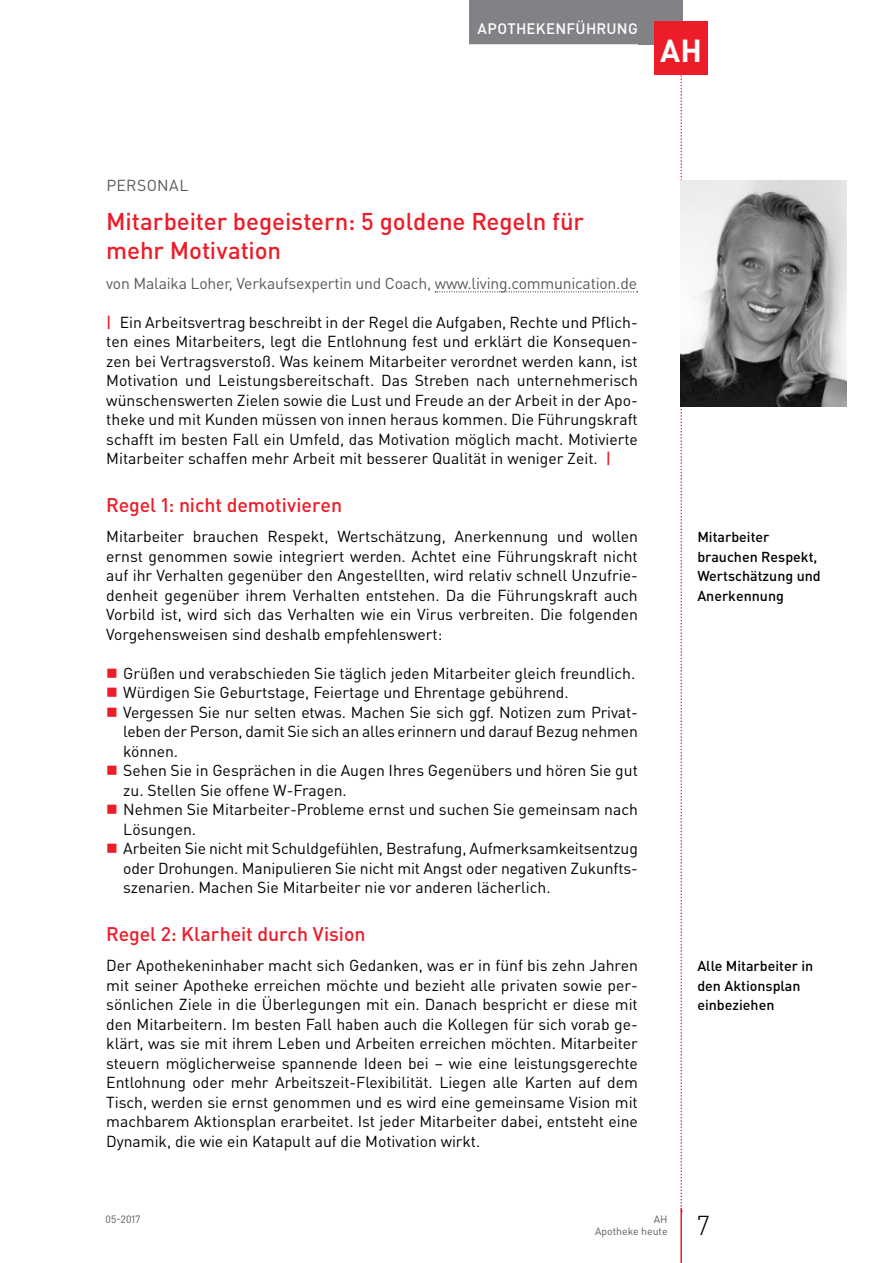
<style>
.page{position:relative;width:893px;height:1263px;background:#fff}
.page>*{position:absolute;margin:0;border:0;box-sizing:border-box;transform-origin:0 0}
.t1{font:700 31.5px "DIN Pro";color:#fff}
.t2{font:300 27px "DIN Pro";color:#000}
.t3{font:500 24px/28.5px "DIN Pro";letter-spacing:-.005em;color:#ed1c29}
.t4{font:500 19.5px "DIN Pro";color:#ed1c29}
.t5{font:15.75px/19.5px "DIN Pro";letter-spacing:-.005em;color:#000;text-align:justify}
.t6{font:15.75px "DIN Pro";letter-spacing:-.015em;color:#58595b}
.t7{font:15.75px "DIN Pro";letter-spacing:.025em;color:#58595b}
.t8{font:500 15px "DIN Pro";letter-spacing:.015em;color:#fff}
.t9{font:500 14.25px/19.5px "DIN Pro";color:#000}
.t10{font:10.5px/12.8px "DIN Pro";color:#58595b;text-align:right}
.s1{font-weight:500;color:#ed1c29}
</style>
<div class="page">
<svg style="left:680px;top:74px;width:2px;height:1134px"></svg>
<div style="left:638px;top:0;width:44px;height:44px;background:#808285"></div>
<hr style="left:680px;top:1208px;width:2px;height:55px;background:#ed1c29">
<div style="left:469px;top:0;width:177px;height:44px;background:#808285"></div>
<div style="left:655px;top:21px;width:53px;height:53px;background:#ed1c29"></div>
<svg style="left:435px;top:291px;width:203px;height:1px"></svg>
<img style="left:680px;top:181px;width:166px;height:225px">
<p class="t8" style="left:478px;top:18px;width:162px">Apothekenführung</p>
<h1 class="t1" style="left:660px;top:30px;width:43px">AH</h1>
<p class="t7" style="left:106px;top:175px;width:84px">PERSONAL</p>
<h3 class="t3" style="left:106px;top:206px;width:479px">Mitarbeiter begeistern: 5 goldene Regeln für mehr Motivation</h3>
<p class="t6" style="left:106px;top:272px;width:532px">von Malaika Loher, Verkaufsexpertin und Coach, www.living.communication.de</p>
<p class="t5" style="left:106px;top:312px;width:533px"><span class="s1">|</span> Ein Arbeitsvertrag beschreibt in der Regel die Aufgaben, Rechte und Pflich&shy;ten eines Mitarbeiters, legt die Entlohnung fest und erklärt die Konsequen&shy;zen bei Vertragsverstoß. Was keinem Mitarbeiter verordnet werden kann, ist Motivation und Leistungsbereitschaft. Das Streben nach unternehmerisch wünschenswerten Zielen sowie die Lust und Freude an der Arbeit in der Apo&shy;theke und mit Kunden müssen von innen heraus kommen. Die Führungskraft schafft im besten Fall ein Umfeld, das Motivation möglich macht. Motivierte Mitarbeiter schaffen mehr Arbeit mit besserer Qualität in weniger Zeit. <span class="s1">|</span></p>
<p class="t4" style="left:106px;top:492px;width:237px">Regel 1: nicht demotivieren</p>
<p class="t5" style="left:106px;top:526px;width:533px">Mitarbeiter brauchen Respekt, Wertschätzung, Anerkennung und wollen ernst genommen sowie integriert werden. Achtet eine Führungskraft nicht auf ihr Verhalten gegenüber den Angestellten, wird relativ schnell Unzufrie&shy;denheit gegenüber ihrem Verhalten entstehen. Da die Führungskraft auch Vorbild ist, wird sich das Verhalten wie ein Virus verbreiten. Die folgenden Vorgehensweisen sind deshalb empfehlenswert:</p>
<p class="t5" style="left:123px;top:663px;width:516px;text-align:left">Grüßen und verabschieden Sie täglich jeden Mitarbeiter gleich freundlich.<br>Würdigen Sie Geburtstage, Feiertage und Ehrentage gebührend.<br>Vergessen Sie nur selten etwas. Machen Sie sich ggf. Notizen zum Privat&shy;leben der Person, damit Sie sich an alles erinnern und darauf Bezug nehmen können.<br>Sehen Sie in Gesprächen in die Augen Ihres Gegenübers und hören Sie gut zu. Stellen Sie offene W-Fragen.<br>Nehmen Sie Mitarbeiter-Probleme ernst und suchen Sie gemeinsam nach Lösungen.<br>Arbeiten Sie nicht mit Schuldgefühlen, Bestrafung, Aufmerksamkeitsentzug oder Drohungen. Manipulieren Sie nicht mit Angst oder negativen Zukunfts&shy;szenarien. Machen Sie Mitarbeiter nie vor anderen lächerlich.</p>
<p class="t4" style="left:106px;top:921px;width:261px">Regel 2: Klarheit durch Vision</p>
<p class="t5" style="left:106px;top:955px;width:533px">Der Apothekeninhaber macht sich Gedanken, was er in fünf bis zehn Jahren mit seiner Apotheke erreichen möchte und bezieht alle privaten sowie per&shy;sönlichen Ziele in die Überlegungen mit ein. Danach bespricht er diese mit den Mitarbeitern. Im besten Fall haben auch die Kollegen für sich vorab ge&shy;klärt, was sie mit ihrem Leben und Arbeiten erreichen möchten. Mitarbeiter steuern möglicherweise spannende Ideen bei – wie eine leistungsgerechte Entlohnung oder mehr Arbeitszeit-Flexibilität. Liegen alle Karten auf dem Tisch, werden sie ernst genommen und es wird eine gemeinsame Vision mit machbarem Aktionsplan erarbeitet. Ist jeder Mitarbeiter dabei, entsteht eine Dynamik, die wie ein Katapult auf die Motivation wirkt.</p>
<p class="t9" style="left:697px;top:527px;width:125px">Mitarbeiter brauchen Respekt,<br>Wertschätzung und<br>Anerkennung</p>
<p class="t9" style="left:697px;top:956px;width:117px">Alle Mitarbeiter in den Aktionsplan einbeziehen</p>
<p class="t10" style="left:106px;top:1212px;width:36px">05-2017</p>
<p class="t10" style="left:595px;top:1212px;width:74px">AH<br>Apotheke heute</p>
<h2 class="t2" style="left:697px;top:1207px;width:14px">7</h2>
</div>
